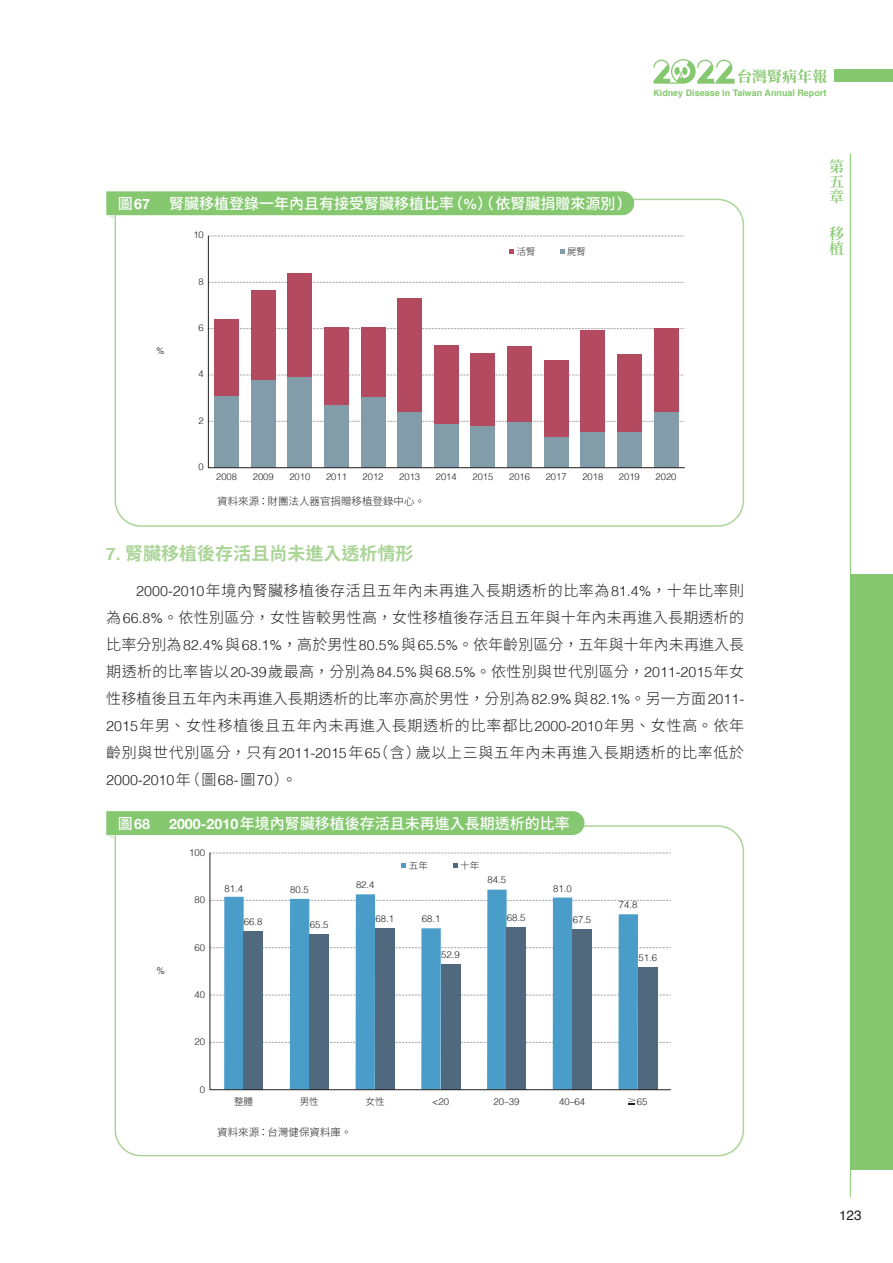
<style>
.page{position:relative;width:893px;height:1263px;background:#fff}
.page>*{position:absolute;margin:0;border:0;box-sizing:border-box;transform-origin:0 0}
._1{font:700 18px "Noto Sans CJ Ktc";color:#aad597}
.內文{font:300 15px/27px "Noto Sans CJ Ktc";letter-spacing:.045em;color:#231f20;text-align:justify}
.表內文_藥碼{font:500 15px "Noto Sans CJ Ktc";color:#fff}
.t1{font:700 15px "Noto Serif CJ Ktc";color:#85c86f}
.t2{font:600 15px/15px "Noto Serif CJ Ktc";color:#85c86f}
.內文-2{font:300 14.25px "Helvetica";color:#231f20}
.表內文_藥碼-2{font:700 14.25px "Helvetica Neue";color:#fff}
.t3{font:13.5px "Helvetica";color:#231f20}
.註{font:300 10.5px "Noto Sans CJ Ktc";color:#231f20}
.t4{font:300 9.6px "Helvetica";color:#231f20}
.t5{font:300 9.6px "Noto Sans CJ Ktc";color:#231f20}
.t6{font:300 9.45px "Helvetica";color:#231f20}
.t7{font:300 9.45px "Noto Sans CJ Ktc";color:#231f20}
.t8{font:700 9px "Helvetica";color:#85c86f}
.s1{font-family:"Noto Sans CJ Ktc";font-weight:500;font-size:15px}
.s2{font-family:"Helvetica Neue";font-weight:700;font-size:14.25px}
.s3{font-family:"Helvetica";font-size:17.1px}
.s4{font-family:"Helvetica";font-size:14.25px}
.s5{font-family:"Noto Sans CJ Ktc";font-size:15px}
</style>
<div class="page">
<svg style="left:114px;top:198px;width:631px;height:329px"></svg>
<svg style="left:106px;top:191px;width:528px;height:29px;background:#9bd188"></svg>
<svg style="left:114px;top:824px;width:631px;height:333px"></svg>
<svg style="left:106px;top:811px;width:478px;height:28px;background:#97d084"></svg>
<div style="left:835px;top:70px;width:58px;height:12px;background:#85c86f"></div>
<svg style="left:653px;top:59px;width:82px;height:25px"></svg>
<div style="left:850px;top:574px;width:43px;height:595px;background:#85c86f"></div>
<hr style="left:850px;top:153px;width:1px;height:1044px;background:#85c86f">
<p class="t1" style="left:737px;top:68px;width:91px">台灣腎病年報</p>
<p class="表內文_藥碼-2" style="left:118px;top:193px;width:34px"><span class="s1">圖</span>67</p>
<p class="表內文_藥碼" style="left:169px;top:195px;width:464px">腎臟移植登錄一年內且有接受腎臟移植比率（<span class="s2">%</span>）（依腎臟捐贈來源別）</p>
<p class="t6" style="left:156px;top:343px;width:10px">%</p>
<p class="t6" style="left:193px;top:227px;width:12px">10</p>
<p class="t6" style="left:199px;top:273px;width:7px">8</p>
<p class="t6" style="left:199px;top:320px;width:7px">6</p>
<p class="t6" style="left:199px;top:366px;width:7px">4</p>
<p class="t6" style="left:199px;top:412px;width:7px">2</p>
<p class="t6" style="left:199px;top:459px;width:7px">0</p>
<p class="t7" style="left:517px;top:246px;width:20px">活腎</p>
<p class="t7" style="left:567px;top:246px;width:20px">屍腎</p>
<p class="t8" style="left:653px;top:85px;width:175px">Kidney Disease in Taiwan Annual Report</p>
<p class="t2" style="left:829px;top:159px;width:16px;text-align:justify">第五章</p>
<p class="t2" style="left:829px;top:226px;width:16px">移植</p>
<p class="t6" style="left:216px;top:468px;width:22px">2008</p>
<p class="t6" style="left:253px;top:468px;width:22px">2009</p>
<p class="t6" style="left:289px;top:468px;width:22px">2010</p>
<p class="t6" style="left:326px;top:468px;width:22px">2011</p>
<p class="t6" style="left:363px;top:468px;width:22px">2012</p>
<p class="t6" style="left:399px;top:468px;width:22px">2013</p>
<p class="t6" style="left:436px;top:468px;width:22px">2014</p>
<p class="t6" style="left:472px;top:468px;width:22px">2015</p>
<p class="t6" style="left:509px;top:468px;width:22px">2016</p>
<p class="t6" style="left:546px;top:468px;width:22px">2017</p>
<p class="t6" style="left:582px;top:468px;width:22px">2018</p>
<p class="t6" style="left:619px;top:468px;width:22px">2019</p>
<p class="t6" style="left:656px;top:468px;width:22px">2020</p>
<p class="註" style="left:217px;top:495px;width:209px">資料來源：財團法人器官捐贈移植登錄中心。</p>
<p class="_1" style="left:106px;top:543px;width:309px"><span class="s3">7.</span> 腎臟移植後存活且尚未進入透析情形</p>
<p class="內文" style="left:106px;top:577px;width:639px;text-indent:30px"><span class="s4">2000-2010</span>年境內腎臟移植後存活且五年內未再進入長期透析的比率為<span class="s4">81.4%</span>，十年比率則為<span class="s4">66.8%</span>。依性別區分，女性皆較男性高，女性移植後存活且五年與十年內未再進入長期透析的比率分別為<span class="s4">82.4%</span>與<span class="s4">68.1%</span>，高於男性<span class="s4">80.5%</span>與<span class="s4">65.5%</span>。依年齡別區分，五年與十年內未再進入長期透析的比率皆以<span class="s4">20-39</span>歲最高，分別為<span class="s4">84.5%</span>與<span class="s4">68.5%</span>。依性別與世代別區分，<span class="s4">2011-2015</span>年女性移植後且五年內未再進入長期透析的比率亦高於男性，分別為<span class="s4">82.9%</span>與<span class="s4">82.1%</span>。另一方面<span class="s4">2011- 2015</span>年男、女性移植後且五年內未再進入長期透析的比率都比<span class="s4">2000-2010</span>年男、女性高。依年齡別與世代別區分，只有<span class="s4">2011-2015</span>年<span class="s4">65</span>（含）歲以上三與五年內未再進入長期透析的比率低於</p>
<p class="內文-2" style="left:106px;top:768px;width:192px">2000-2010<span class="s5">年（圖</span>68-<span class="s5">圖</span>70<span class="s5">）。</span></p>
<p class="表內文_藥碼-2" style="left:118px;top:813px;width:34px"><span class="s1">圖</span>68</p>
<p class="表內文_藥碼" style="left:169px;top:815px;width:402px"><span class="s2">2000-2010</span>年境內腎臟移植後存活且未再進入長期透析的比率</p>
<p class="t4" style="left:156px;top:963px;width:10px">%</p>
<p class="t4" style="left:189px;top:844px;width:17px">100</p>
<p class="t4" style="left:194px;top:892px;width:12px">80</p>
<p class="t4" style="left:194px;top:939px;width:12px">60</p>
<p class="t4" style="left:194px;top:986px;width:12px">40</p>
<p class="t4" style="left:225px;top:880px;width:20px">81.4</p>
<p class="t4" style="left:244px;top:914px;width:20px">66.8</p>
<p class="t4" style="left:290px;top:881px;width:20px">80.5</p>
<p class="t4" style="left:310px;top:917px;width:20px">65.5</p>
<p class="t4" style="left:356px;top:877px;width:20px">82.4</p>
<p class="t5" style="left:409px;top:860px;width:21px">五年</p>
<p class="t5" style="left:460px;top:860px;width:21px">十年</p>
<p class="t4" style="left:487px;top:872px;width:20px">84.5</p>
<p class="t4" style="left:375px;top:910px;width:20px">68.1</p>
<p class="t4" style="left:422px;top:910px;width:20px">68.1</p>
<p class="t4" style="left:507px;top:909px;width:20px">68.5</p>
<p class="t4" style="left:441px;top:946px;width:20px">52.9</p>
<p class="t4" style="left:553px;top:880px;width:20px">81.0</p>
<p class="t4" style="left:573px;top:912px;width:20px">67.5</p>
<p class="t4" style="left:619px;top:896px;width:20px">74.8</p>
<p class="t4" style="left:638px;top:949px;width:20px">51.6</p>
<p class="t4" style="left:194px;top:1034px;width:12px">20</p>
<p class="t4" style="left:200px;top:1081px;width:7px">0</p>
<p class="t5" style="left:234px;top:1096px;width:21px">整體</p>
<p class="t5" style="left:300px;top:1096px;width:21px">男性</p>
<p class="t5" style="left:365px;top:1096px;width:21px">女性</p>
<p class="t4" style="left:432px;top:1093px;width:18px">&lt;20</p>
<p class="t4" style="left:493px;top:1093px;width:28px">20–39</p>
<p class="t4" style="left:559px;top:1093px;width:28px">40–64</p>
<p class="t4" style="left:637px;top:1093px;width:12px">65</p>
<p class="註" style="left:217px;top:1126px;width:136px">資料來源：台灣健保資料庫。</p>
<p class="t3" style="left:839px;top:1205px;width:24px">123</p>
</div>
